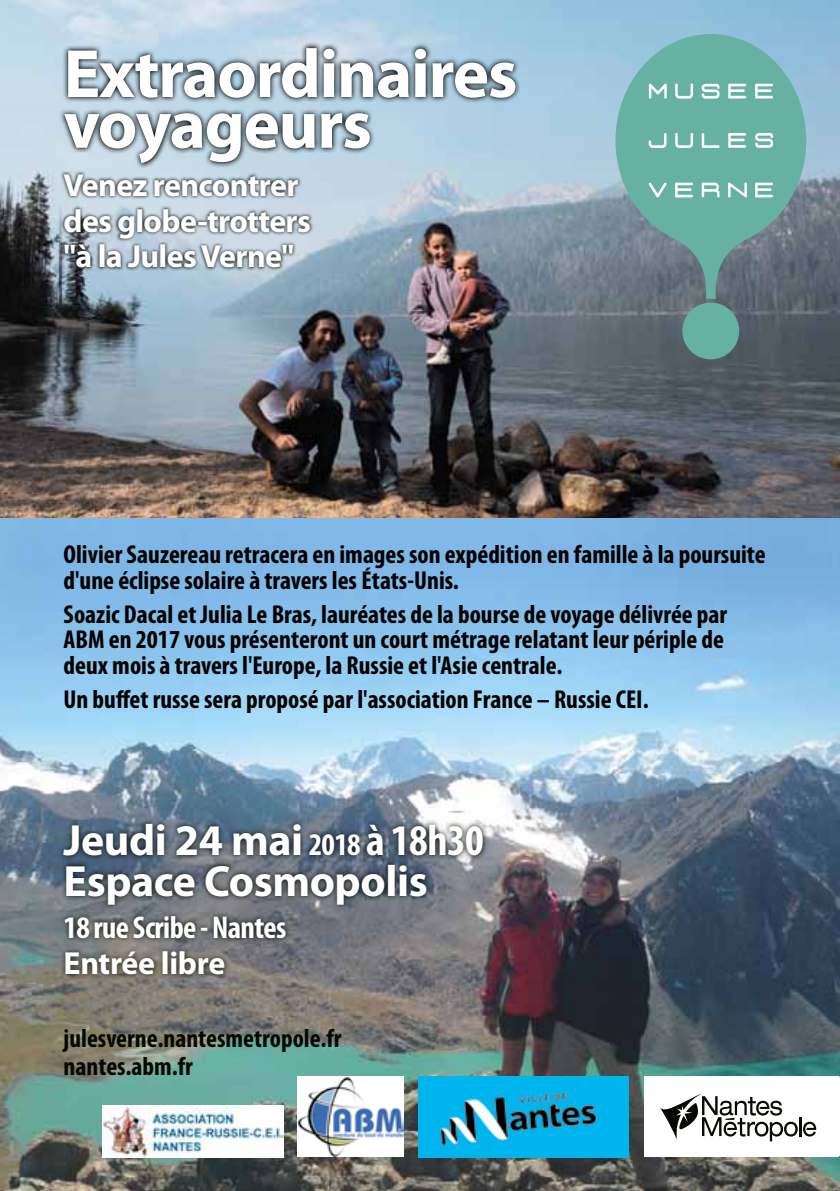
<style>
.page{position:relative;width:840px;height:1191px;background:#fff}
.page>*{position:absolute;margin:0;border:0;box-sizing:border-box;transform-origin:0 0}
.t1{font:700 68.8px/50.8px "Myriad Pro";letter-spacing:-.02em;color:#fff}
.t2{font:700 43.8px/40.4px "Myriad Pro";letter-spacing:-.01em;color:#fff}
.t3{font:700 32px/35.4px "Myriad Pro";letter-spacing:-.02em;color:#fff}
.t4{font:700 condensed 31.6px "Myriad Pro";letter-spacing:-.02em;color:#fff}
.t5{font:700 condensed 26px/25.4px "Myriad Pro";color:#000}
.t6{font:700 condensed 26px/28px "Myriad Pro";color:#050902}
.s1{font-stretch:condensed;font-size:31.6px}
.s2{font-stretch:condensed}
</style>
<div class="page">
<img style="left:0;top:518px;width:839px;height:673px">
<img style="left:0;top:0;width:839px;height:518px">
<svg style="left:615px;top:34px;width:190px;height:265px;fill:#67b1a2"></svg>
<div style="left:682px;top:302px;width:56px;height:57px;background:#67b1a2;border-radius:50%"></div>
<svg style="left:727px;top:133px;width:18px;height:15px"></svg>
<svg style="left:674px;top:133px;width:18px;height:15px"></svg>
<svg style="left:648px;top:133px;width:18px;height:15px"></svg>
<svg style="left:701px;top:133px;width:18px;height:15px"></svg>
<svg style="left:754px;top:133px;width:18px;height:15px"></svg>
<svg style="left:754px;top:84px;width:18px;height:14px"></svg>
<svg style="left:727px;top:84px;width:18px;height:14px"></svg>
<svg style="left:648px;top:83px;width:18px;height:16px"></svg>
<svg style="left:674px;top:84px;width:18px;height:15px"></svg>
<svg style="left:701px;top:84px;width:18px;height:15px"></svg>
<svg style="left:754px;top:183px;width:18px;height:14px"></svg>
<svg style="left:674px;top:183px;width:18px;height:14px"></svg>
<svg style="left:648px;top:182px;width:18px;height:15px"></svg>
<svg style="left:701px;top:183px;width:18px;height:14px"></svg>
<svg style="left:727px;top:182px;width:19px;height:15px"></svg>
<div style="left:643px;top:1076px;width:196px;height:81px;background:#fff"></div>
<svg style="left:660px;top:1093px;width:155px;height:48px"></svg>
<img style="left:418px;top:1076px;width:210px;height:81px">
<img style="left:102px;top:1105px;width:181px;height:52px">
<img style="left:297px;top:1076px;width:106px;height:81px">
<svg style="left:58px;top:42px;width:462px;height:127px"></svg>
<div style="left:60px;top:171px;width:254px;height:100px;background:#050902;opacity:.75"></div>
<svg style="left:58px;top:818px;width:431px;height:125px"></svg>
<div style="left:60px;top:945px;width:170px;height:35px;background:#050902;opacity:.82"></div>
<h1 class="t1" style="left:63px;top:46px;width:455px">Extraordinaires voyageurs</h1>
<p class="t3" style="left:63px;top:167px;width:249px">Venez rencontrer des globe-trotters "à la Jules Verne"</p>
<p class="t5" style="left:63px;top:541px;width:703px">Olivier Sauzereau retracera en images son expédition en famille à la poursuite d'une éclipse solaire à travers les états-Unis.</p>
<p class="t5" style="left:63px;top:601px;width:664px">Soazic Dacal et Julia Le Bras, lauréates de la bourse de voyage délivrée par<br>ABM en 2017 vous présenteront un court métrage relatant leur périple de deux mois à travers l'Europe, la Russie et l'Asie centrale.</p>
<p class="t5" style="left:63px;top:685px;width:586px">Un buffet russe sera proposé par l'association France – Russie CEI.</p>
<h2 class="t2" style="left:63px;top:819px;width:421px">Jeudi 24 mai <span class="s1">2018</span> <span class="s2">à 18h30<br></span>Espace Cosmopolis</h2>
<p class="t4" style="left:63px;top:907px;width:224px">18 rue Scribe - Nantes</p>
<p class="t3" style="left:63px;top:944px;width:163px">Entrée libre</p>
<p class="t6" style="left:63px;top:1024px;width:279px">julesverne.nantesmetropole.fr nantes.abm.fr</p>
</div>
